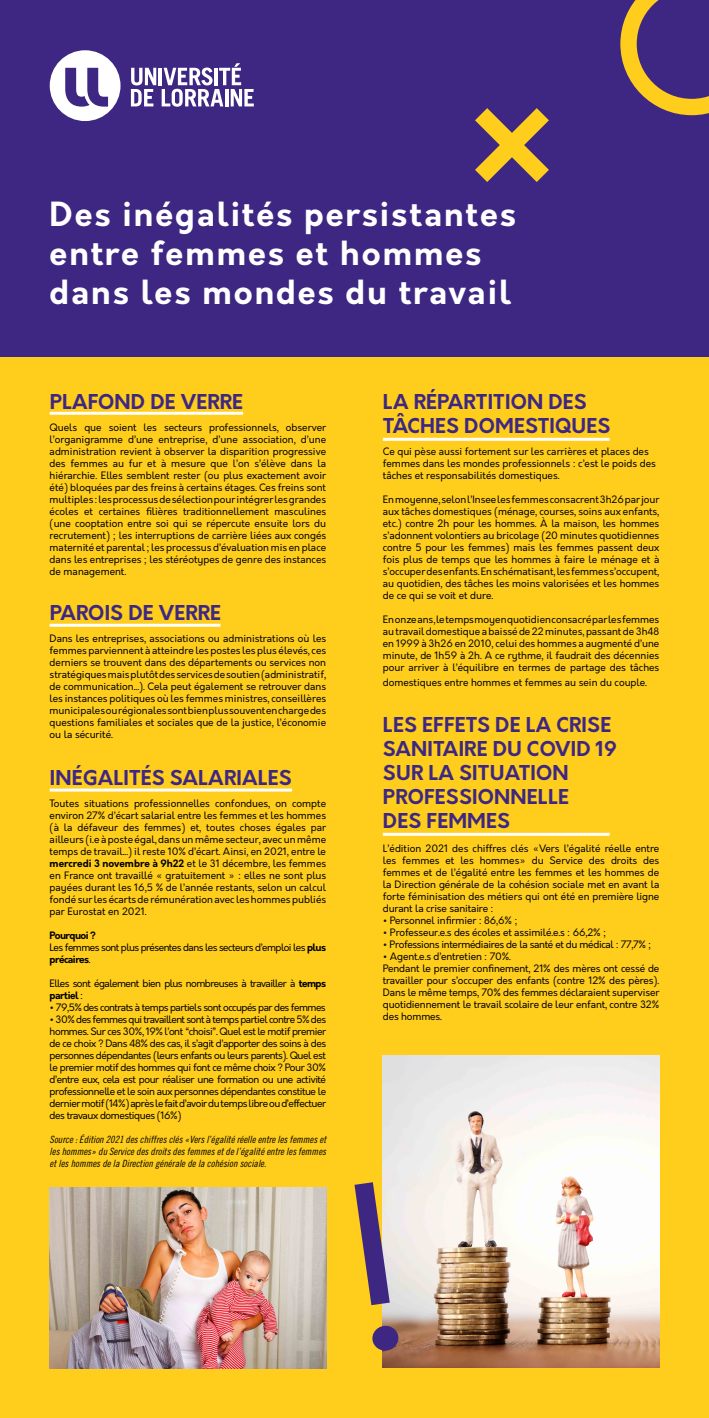
<style>
.page{position:relative;width:709px;height:1418px;background:#fff}
.page>*{position:absolute;margin:0;border:0;box-sizing:border-box;transform-origin:0 0}
.t1{font:700 32.5px/39px "Orkney";letter-spacing:.06em;color:#fff}
.t2{font:700 20px/24px "Orkney";letter-spacing:.01em;color:#3d2783}
.t3{font:10px/12px "Orkney";letter-spacing:-.01em;color:#000;text-align:justify}
.t4{font:10px/12px "Orkney";letter-spacing:-.05em;color:#000}
.t5{font:10px/12px "Trade Gothic LT Std Cn 18 Obl";color:#000;text-align:justify}
.t6{font:10px "Orkney";letter-spacing:-.03em;color:#000}
.s1{font-weight:700}
.s2{color:#12152a}
</style>
<div class="page">
<div style="left:0;top:0;width:709px;height:357px;background:#3d2783"></div>
<hr style="left:159px;top:68px;width:3px;height:17px;background:#fff">
<svg style="left:131px;top:68px;width:25px;height:38px"></svg>
<svg style="left:162px;top:63px;width:92px;height:44px"></svg>
<svg style="left:50px;top:50px;width:70px;height:71px"></svg>
<div style="left:0;top:357px;width:709px;height:1060px;background:#ffcd1c"></div>
<svg style="left:620px;top:0;width:89px;height:115px"></svg>
<svg style="left:475px;top:108px;width:74px;height:74px"></svg>
<img style="left:383px;top:1055px;width:276px;height:312px">
<img style="left:50px;top:1187px;width:276px;height:181px">
<svg style="left:354px;top:1182px;width:36px;height:123px"></svg>
<svg style="left:372px;top:1324px;width:27px;height:27px"></svg>
<hr style="left:50px;top:412px;width:193px;height:3px;background:#fff">
<hr style="left:383px;top:438px;width:226px;height:3px;background:#fff">
<hr style="left:383px;top:832px;width:226px;height:3px;background:#fff">
<hr style="left:50px;top:623px;width:170px;height:3px;background:#fff">
<hr style="left:50px;top:788px;width:242px;height:3px;background:#fff">
<h1 class="t1" style="left:50px;top:196px;width:468px">Des inégalités persistantes entre femmes et hommes dans les mondes du travail</h1>
<h2 class="t2" style="left:50px;top:390px;width:195px">PLAFOND DE VERRE</h2>
<p class="t3" style="left:50px;top:421px;width:278px">Quels que soient les secteurs professionnels, observer l’organigramme d’une entreprise, d’une association, d’une administration revient à observer la disparition progressive des femmes au fur et à mesure que l’on s’élève dans la hiérarchie. Elles semblent rester (ou plus exactement avoir été) bloquées par des freins à certains étages. Ces freins sont multiples : les processus de sélection pour intégrer les grandes écoles et certaines filières traditionnellement masculines (une cooptation entre soi qui se répercute ensuite lors du recrutement) ; les interruptions de carrière liées aux congés maternité et parental ; les processus d’évaluation mis en place dans les entreprises ; les stéréotypes de genre des instances de management.</p>
<h2 class="t2" style="left:50px;top:601px;width:173px">PAROIS DE VERRE</h2>
<p class="t3" style="left:50px;top:633px;width:278px">Dans les entreprises, associations ou administrations où les femmes parviennent à atteindre les postes les plus élevés, ces derniers se trouvent dans des départements ou services non stratégiques mais plutôt des services de soutien (administratif, de communication...). Cela peut également se retrouver dans les instances politiques où les femmes ministres, conseillères municipales ou régionales sont bien plus souvent en charge des questions familiales et sociales que de la justice, l’économie ou la sécurité.</p>
<h2 class="t2" style="left:50px;top:766px;width:244px">INÉGALITÉS SALARIALES</h2>
<p class="t3" style="left:50px;top:797px;width:278px">Toutes situations professionnelles confondues, on compte environ 27% d’écart salarial entre les femmes et les hommes (à la défaveur des femmes) et, toutes choses égales par ailleurs (i.e à poste égal, dans un même secteur, avec un même temps de travail...) il reste 10% d’écart. Ainsi, en 2021, entre le <span class="s1">mercredi 3 novembre à 9h22</span> et le 31 décembre, les femmes en France ont travaillé « gratuitement » : elles ne sont plus payées durant les 16,5 % de l’année restants, selon un calcul fondé sur les écarts de rémunération avec les hommes publiés par Eurostat en 2021.</p>
<p class="t4" style="left:50px;top:929px;width:278px"><span class="s1">Pourquoi ?<br></span>Les femmes sont plus présentes dans les secteurs d’emploi les <span class="s1">plus précaires</span>.</p>
<p class="t4" style="left:50px;top:977px;width:278px">Elles sont également bien plus nombreuses à travailler à <span class="s1">temps partiel</span> :</p>
<p class="t4" style="left:50px;top:1001px;width:277px"><span class="s2">•</span> 79,5% des contrats à temps partiels sont occupés par des femmes</p>
<p class="t3" style="left:50px;top:1013px;width:278px"><span class="s2">•</span> 30% des femmes qui travaillent sont à temps partiel contre 5% des hommes. Sur ces 30%, 19% l’ont “choisi”. Quel est le motif premier de ce choix ? Dans 48% des cas, il s’agit d’apporter des soins à des personnes dépendantes (leurs enfants ou leurs parents). Quel est le premier motif des hommes qui font ce même choix ? Pour 30% d’entre eux, cela est pour réaliser une formation ou une activité professionnelle et le soin aux personnes dépendantes constitue le dernier motif (14%) après le fait d’avoir du temps libre ou d’effectuer des travaux domestiques (16%)</p>
<p class="t5" style="left:50px;top:1133px;width:278px">Source : Édition 2021 des chiffres clés «Vers l’égalité réelle entre les femmes et les hommes» du Service des droits des femmes et de l’égalité entre les femmes et les hommes de la Direction générale de la cohésion sociale.</p>
<h2 class="t2" style="left:383px;top:390px;width:229px">LA RÉPARTITION DES<br>TÂCHES DOMESTIQUES</h2>
<p class="t3" style="left:383px;top:445px;width:274px;text-align:left">Ce qui pèse aussi fortement sur les carrières et places des femmes dans les mondes professionnels : c’est le poids des tâches et responsabilités domestiques.</p>
<p class="t3" style="left:383px;top:493px;width:278px">En moyenne, selon l’Insee les femmes consacrent 3h26 par jour aux tâches domestiques (ménage, courses, soins aux enfants, etc.) contre 2h pour les hommes. À la maison, les hommes s’adonnent volontiers au bricolage (20 minutes quotidiennes contre 5 pour les femmes) mais les femmes passent deux fois plus de temps que les hommes à faire le ménage et à s’occuper des enfants. En schématisant, les femmes s’occupent, au quotidien, des tâches les moins valorisées et les hommes de ce qui se voit et dure.</p>
<p class="t3" style="left:383px;top:613px;width:278px">En onze ans, le temps moyen quotidien consacré par les femmes au travail domestique a baissé de 22 minutes, passant de 3h48 en 1999 à 3h26 en 2010, celui des hommes a augmenté d’une minute, de 1h59 à 2h. A ce rythme, il faudrait des décennies pour arriver à l’équilibre en termes de partage des tâches</p>
<p class="t3" style="left:383px;top:676px;width:266px">domestiques entre hommes et femmes au sein du couple.</p>
<h2 class="t2" style="left:383px;top:713px;width:235px">LES EFFETS DE LA CRISE<br>SANITAIRE DU COVID 19<br>SUR LA SITUATION<br>PROFESSIONNELLE<br>DES FEMMES</h2>
<p class="t3" style="left:383px;top:842px;width:278px">L’édition 2021 des chiffres clés «Vers l’égalité réelle entre les femmes et les hommes» du Service des droits des femmes et de l’égalité entre les femmes et les hommes de la Direction générale de la cohésion sociale met en avant la forte féminisation des métiers qui ont été en première ligne durant la crise sanitaire :</p>
<p class="t3" style="left:383px;top:914px;width:136px"><span class="s2">•</span> Personnel infirmier : 86,6% ;</p>
<p class="t3" style="left:383px;top:926px;width:225px"><span class="s2">•</span> Professeur.e.s des écoles et assimilé.e.s : 66,2% ;</p>
<p class="t6" style="left:383px;top:937px;width:270px"><span class="s2">•</span> Professions intermédiaires de la santé et du médical : 77,7% ;</p>
<p class="t3" style="left:383px;top:950px;width:278px;text-align:left"><span class="s2">•</span> Agent.e.s d’entretien : 70%.<br>Pendant le premier confinement, 21% des mères ont cessé de travailler pour s’occuper des enfants (contre 12% des pères).<br>Dans le même temps, 70% des femmes déclaraient superviser quotidiennement le travail scolaire de leur enfant, contre 32% des hommes.</p>
</div>
